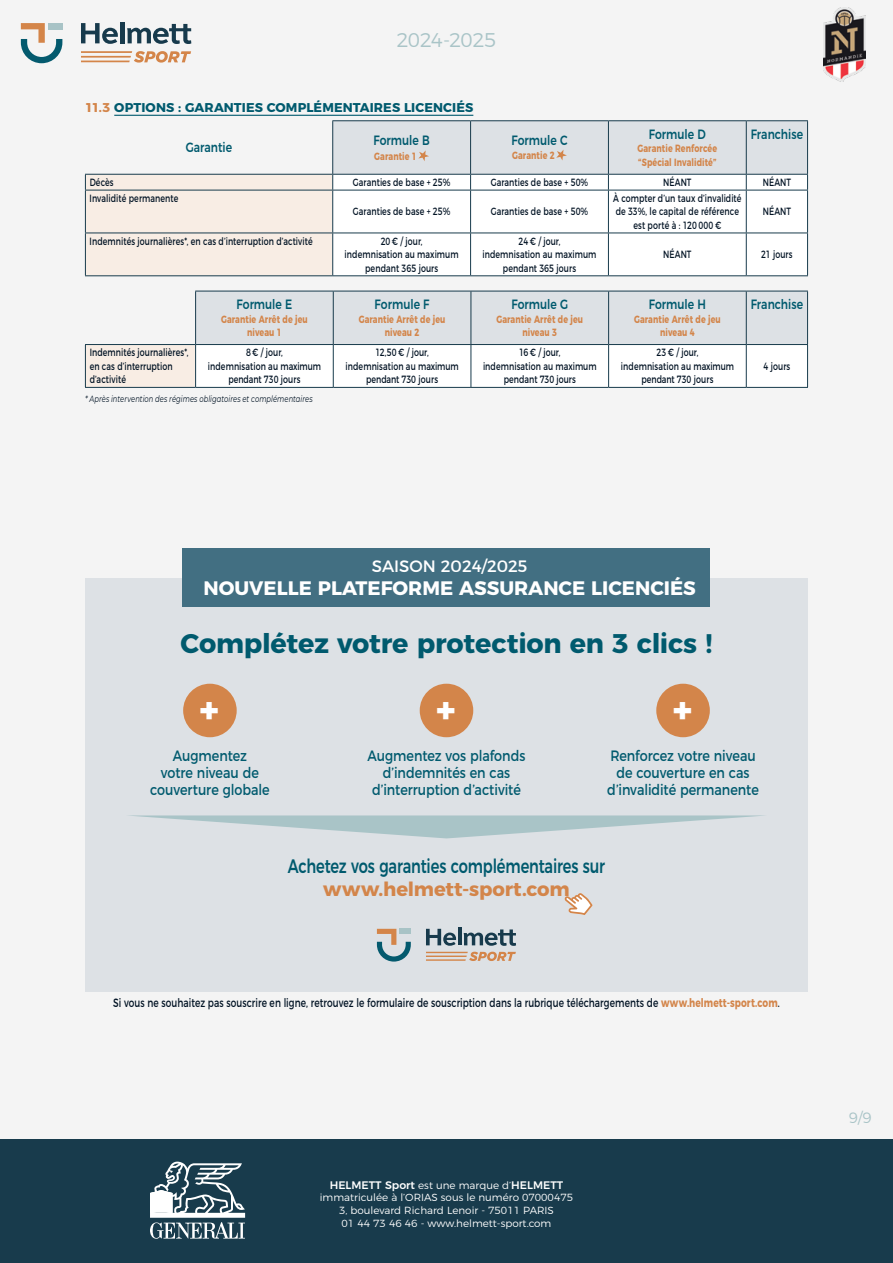
<style>
.page{position:relative;width:893px;height:1263px;background:#f4f4f4}
.page>*{position:absolute;margin:0;border:0;box-sizing:border-box;transform-origin:0 0}
.t1{font:900 37.5px "Montserrat";color:#fff}
.t2{font:700 27px "Montserrat";letter-spacing:-.01em;color:#005a6e}
.t3{font:300 19.8px "Montserrat";letter-spacing:-.03em;color:#a9c4c7}
.t4{font:500 19.5px "Montserrat";letter-spacing:-.01em;color:#005a6e;scale:.75 1}
.t5{font:700 19.5px "Montserrat";color:#fff}
.t6{font:700 19.5px "Montserrat";letter-spacing:-.005em;color:#d3854a}
.t7{font:16.5px "Montserrat";color:#fff}
.t8{font:15px/17.2px "Montserrat";letter-spacing:-.005em;color:#005a6e;text-align:center;scale:.85 1}
.t9{font:300 15px "Montserrat";color:#a9c4c7}
.t10{font:500 13.5px "Montserrat";color:#005a6e;scale:.8 1}
.t11{font:700 12.75px "Montserrat";letter-spacing:.01em;color:#005a6e}
.t12{font:12px "Montserrat";letter-spacing:.005em;color:#001223;scale:.75 1}
.t13{font:500 10.95px "Montserrat";color:#fff}
.t14{font:10.5px/13.5px "Montserrat";letter-spacing:.01em;color:#001223;text-align:center;scale:.75 1}
.t15{font:700 10.5px/13.5px "Montserrat";letter-spacing:.01em;color:#d3854a;text-align:center;scale:.75 1}
.t16{font:300 10.35px/12.8px "Montserrat";color:#fff;text-align:center}
.t17{font:italic 9px "Montserrat";letter-spacing:.015em;color:#001223;scale:.75 1}
.s1{color:#d3854a}
.s2{font-weight:700;color:#d3854a}
.s3{font-weight:300;font-size:10.35px}
</style>
<div class="page">
<div style="left:0;top:1140px;width:893px;height:123px;background:#183b4c"></div>
<svg style="left:150px;top:1161px;width:95px;height:78px"></svg>
<svg style="left:21px;top:23px;width:41px;height:40px"></svg>
<div style="left:48px;top:23px;width:14px;height:6px;background:#a8c3c6"></div>
<svg style="left:81px;top:23px;width:37px;height:21px"></svg>
<hr style="left:120px;top:22px;width:4px;height:21px;background:#173a4c">
<svg style="left:127px;top:24px;width:64px;height:20px"></svg>
<svg style="left:81px;top:51px;width:110px;height:12px"></svg>
<img style="left:824px;top:8px;width:41px;height:73px">
<div style="left:85px;top:578px;width:723px;height:413px;background:#dde1e5"></div>
<svg style="left:377px;top:929px;width:34px;height:32px"></svg>
<div style="left:399px;top:929px;width:12px;height:5px;background:#a8c3c6"></div>
<svg style="left:426px;top:929px;width:30px;height:17px"></svg>
<hr style="left:458px;top:927px;width:3px;height:18px;background:#173a4c">
<svg style="left:464px;top:929px;width:52px;height:17px"></svg>
<svg style="left:469px;top:952px;width:47px;height:9px"></svg>
<hr style="left:426px;top:952px;width:42px;height:1px;background:#d48549">
<hr style="left:426px;top:955px;width:41px;height:2px;background:#d48549">
<hr style="left:426px;top:959px;width:40px;height:2px;background:#d48549">
<svg style="left:129px;top:815px;width:635px;height:23px"></svg>
<div style="left:183px;top:549px;width:527px;height:58px;background:#426f82"></div>
<div style="left:183px;top:684px;width:54px;height:53px;background:#d3854a;border-radius:50%"></div>
<div style="left:656px;top:684px;width:54px;height:53px;background:#d3854a;border-radius:50%"></div>
<div style="left:420px;top:684px;width:53px;height:53px;background:#d3854a;border-radius:50%"></div>
<svg style="left:564px;top:893px;width:29px;height:22px"></svg>
<hr style="left:114px;top:115px;width:359px;height:1px;background:#005a6e">
<hr style="left:332px;top:120px;width:139px;height:1px;background:#183b4c">
<hr style="left:471px;top:120px;width:137px;height:1px;background:#183b4c">
<hr style="left:608px;top:120px;width:138px;height:1px;background:#183b4c">
<hr style="left:746px;top:120px;width:62px;height:1px;background:#183b4c">
<svg style="left:85px;top:121px;width:723px;height:155px"></svg>
<div style="left:85px;top:344px;width:111px;height:43px;background:#f8ede4"></div>
<svg style="left:196px;top:292px;width:611px;height:95px"></svg>
<hr style="left:85px;top:344px;width:111px;height:1px;background:#183b4c">
<hr style="left:85px;top:345px;width:1px;height:42px;background:#183b4c">
<hr style="left:85px;top:387px;width:111px;height:1px;background:#183b4c">
<hr style="left:195px;top:291px;width:138px;height:1px;background:#183b4c">
<hr style="left:195px;top:291px;width:1px;height:53px;background:#183b4c">
<hr style="left:333px;top:291px;width:138px;height:1px;background:#183b4c">
<hr style="left:333px;top:291px;width:1px;height:53px;background:#183b4c">
<hr style="left:471px;top:291px;width:138px;height:1px;background:#183b4c">
<hr style="left:471px;top:291px;width:1px;height:53px;background:#183b4c">
<hr style="left:609px;top:291px;width:137px;height:1px;background:#183b4c">
<hr style="left:608px;top:291px;width:1px;height:53px;background:#183b4c">
<hr style="left:746px;top:291px;width:62px;height:1px;background:#183b4c">
<hr style="left:746px;top:291px;width:1px;height:53px;background:#183b4c">
<hr style="left:807px;top:291px;width:1px;height:53px;background:#183b4c">
<hr style="left:196px;top:344px;width:137px;height:1px;background:#183b4c">
<hr style="left:195px;top:345px;width:1px;height:42px;background:#183b4c">
<hr style="left:333px;top:344px;width:138px;height:1px;background:#183b4c">
<hr style="left:333px;top:345px;width:1px;height:42px;background:#183b4c">
<hr style="left:471px;top:344px;width:138px;height:1px;background:#183b4c">
<hr style="left:471px;top:345px;width:1px;height:42px;background:#183b4c">
<hr style="left:609px;top:344px;width:137px;height:1px;background:#183b4c">
<hr style="left:608px;top:345px;width:1px;height:42px;background:#183b4c">
<hr style="left:746px;top:344px;width:62px;height:1px;background:#183b4c">
<hr style="left:746px;top:345px;width:1px;height:42px;background:#183b4c">
<hr style="left:807px;top:345px;width:1px;height:42px;background:#183b4c">
<hr style="left:196px;top:387px;width:137px;height:1px;background:#183b4c">
<hr style="left:333px;top:387px;width:138px;height:1px;background:#183b4c">
<hr style="left:471px;top:387px;width:138px;height:1px;background:#183b4c">
<hr style="left:609px;top:387px;width:137px;height:1px;background:#183b4c">
<hr style="left:746px;top:387px;width:62px;height:1px;background:#183b4c">
<h3 class="t3" style="left:396px;top:25px;width:102px">2024-2025</h3>
<p class="t11" style="left:85px;top:97px;width:390px"><span class="s1">11.3</span> OPTIONS : GARANTIES COMPLÉMENTAIRES LICENCIÉS</p>
<p class="t10" style="left:186px;top:137px;width:59px">Garantie</p>
<p class="t10" style="left:373px;top:129px;width:72px">Formule B</p>
<p class="t15" style="left:374px;top:148px;width:58px">Garantie 1</p>
<p class="t10" style="left:511px;top:130px;width:72px">Formule C</p>
<p class="t15" style="left:512px;top:148px;width:58px">Garantie 2</p>
<p class="t10" style="left:649px;top:123px;width:73px">Formule D</p>
<p class="t15" style="left:637px;top:141px;width:108px;text-align:left">Garantie Renforcée “Spécial Invalidité”</p>
<p class="t10" style="left:751px;top:123px;width:67px">Franchise</p>
<p class="t14" style="left:90px;top:174px;width:34px">Décès</p>
<p class="t14" style="left:353px;top:174px;width:131px">Garanties de base + 25%</p>
<p class="t14" style="left:491px;top:174px;width:132px">Garanties de base + 50%</p>
<p class="t14" style="left:663px;top:174px;width:39px">NÉANT</p>
<p class="t14" style="left:763px;top:174px;width:39px">NÉANT</p>
<p class="t14" style="left:90px;top:190px;width:120px">Invalidité permanente</p>
<p class="t14" style="left:353px;top:204px;width:131px">Garanties de base + 25%</p>
<p class="t14" style="left:491px;top:204px;width:132px">Garanties de base + 50%</p>
<p class="t14" style="left:613px;top:190px;width:173px">À compter d’un taux d’invalidité de 33%, le capital de référence est porté à : 120 000 €</p>
<p class="t14" style="left:763px;top:204px;width:39px">NÉANT</p>
<p class="t14" style="left:90px;top:233px;width:299px">Indemnités journalières*, en cas d’interruption d’activité</p>
<p class="t14" style="left:345px;top:233px;width:154px">20 € / jour,<br>indemnisation au maximum pendant 365 jours</p>
<p class="t14" style="left:482px;top:233px;width:154px">24 € / jour,<br>indemnisation au maximum pendant 365 jours</p>
<p class="t14" style="left:663px;top:247px;width:39px">NÉANT</p>
<p class="t14" style="left:761px;top:247px;width:43px">21 jours</p>
<p class="t10" style="left:236px;top:293px;width:71px">Formule E</p>
<p class="t15" style="left:221px;top:311px;width:117px">Garantie Arrêt de jeu niveau 1</p>
<p class="t10" style="left:375px;top:293px;width:70px">Formule F</p>
<p class="t15" style="left:359px;top:311px;width:117px">Garantie Arrêt de jeu niveau 2</p>
<p class="t10" style="left:511px;top:293px;width:72px">Formule G</p>
<p class="t15" style="left:496px;top:311px;width:117px">Garantie Arrêt de jeu niveau 3</p>
<p class="t10" style="left:649px;top:293px;width:73px">Formule H</p>
<p class="t15" style="left:634px;top:311px;width:117px">Garantie Arrêt de jeu niveau 4</p>
<p class="t10" style="left:751px;top:293px;width:67px">Franchise</p>
<p class="t14" style="left:90px;top:345px;width:133px;text-align:left">Indemnités journalières*, en cas d’interruption d’activité</p>
<p class="t14" style="left:208px;top:345px;width:152px">8 € / jour,<br>indemnisation au maximum pendant 730 jours</p>
<p class="t14" style="left:346px;top:345px;width:152px">12,50 € / jour, indemnisation au maximum pendant 730 jours</p>
<p class="t14" style="left:483px;top:345px;width:153px">16 € / jour,<br>indemnisation au maximum pendant 730 jours</p>
<p class="t14" style="left:621px;top:345px;width:152px">23 € / jour,<br>indemnisation au maximum pendant 730 jours</p>
<p class="t17" style="left:85px;top:393px;width:305px">* Après intervention des régimes obligatoires et complémentaires</p>
<p class="t14" style="left:764px;top:358px;width:37px">4 jours</p>
<h3 class="t7" style="left:372px;top:553px;width:157px">SAISON 2024/2025</h3>
<h3 class="t5" style="left:204px;top:572px;width:494px">NOUVELLE PLATEFORME ASSURANCE LICENCIÉS</h3>
<h2 class="t2" style="left:181px;top:622px;width:533px">Complétez votre protection en 3 clics !</h2>
<h1 class="t1" style="left:200px;top:678px;width:21px">+</h1>
<h1 class="t1" style="left:436px;top:678px;width:21px">+</h1>
<h1 class="t1" style="left:673px;top:678px;width:21px">+</h1>
<h3 class="t8" style="left:150px;top:746px;width:142px">Augmentez<br>votre niveau de couverture globale</h3>
<h3 class="t8" style="left:368px;top:746px;width:187px">Augmentez vos plafonds d’indemnités en cas d’interruption d’activité</h3>
<h3 class="t8" style="left:607px;top:746px;width:180px">Renforcez votre niveau de couverture en cas d’invalidité permanente</h3>
<h3 class="t4" style="left:288px;top:850px;width:424px">Achetez vos garanties complémentaires sur</h3>
<h3 class="t6" style="left:323px;top:872px;width:248px">www.helmett-sport.com</h3>
<p class="t12" style="left:113px;top:993px;width:890px">Si vous ne souhaitez pas souscrire en ligne, retrouvez le formulaire de souscription dans la rubrique téléchargements de <span class="s2">www.helmett-sport.com</span>.</p>
<p class="t13" style="left:330px;top:1176px;width:235px">HELMETT Sport <span class="s3">est une marque d’</span>HELMETT</p>
<p class="t16" style="left:320px;top:1190px;width:255px">immatriculée à l’ORIAS sous le numéro 07000475<br>3, boulevard Richard Lenoir - 75011 PARIS<br>01 44 73 46 46 - www.helmett-sport.com</p>
<h3 class="t9" style="left:849px;top:1106px;width:24px">9/9</h3>
</div>
